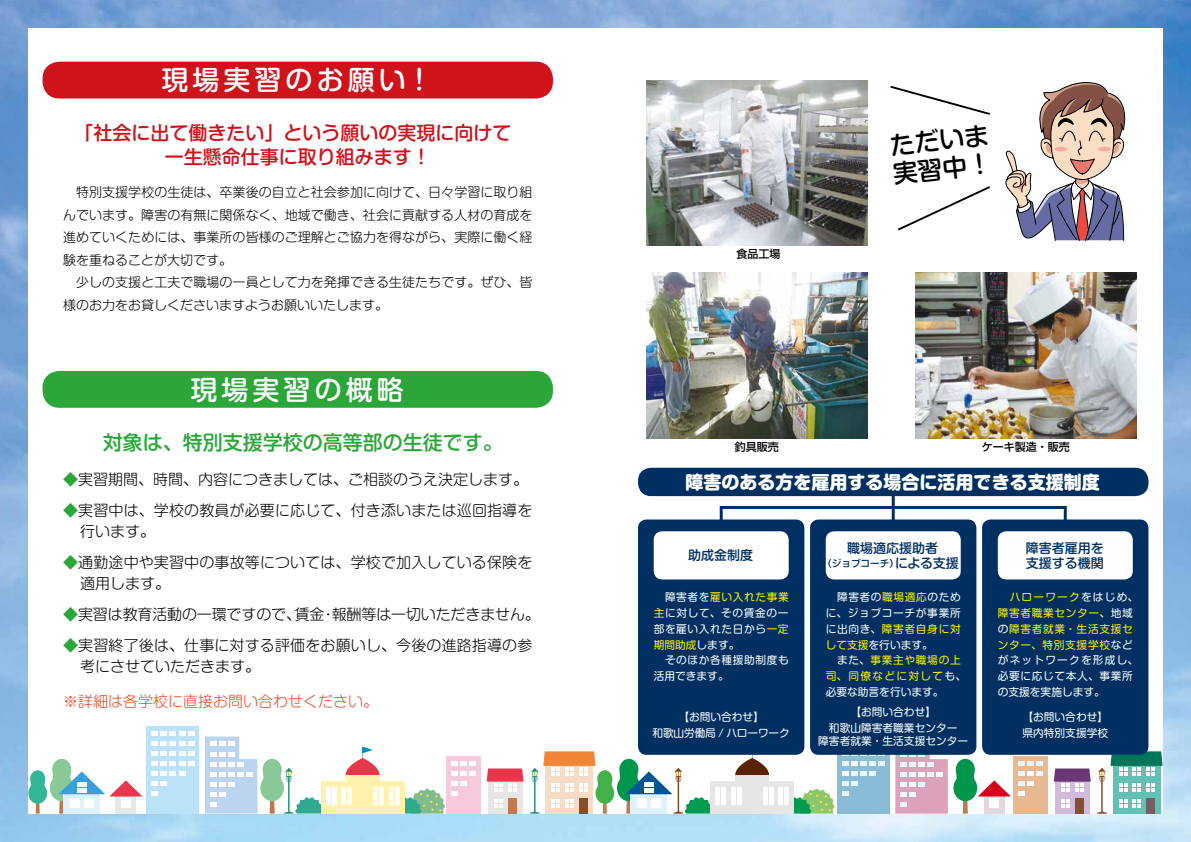
<style>
.page{position:relative;width:1191px;height:842px;background:#fff}
.page>*{position:absolute;margin:0;border:0;box-sizing:border-box;transform-origin:0 0}
.t1{font:500 27px "Shin M Go Pro";letter-spacing:.15em;color:#fff}
.t2{font:500 24.8px/28.9px "Shin M Go Pro";color:#000}
.t3{font:500 20px "Shin M Go Pro";color:#2aa738}
.t4{font:500 19px/24px "Shin M Go Pro";color:#d0121b;text-align:center}
.t5{font:800 18px "Shin M Go Pro";color:#fff}
.t6{font:300 15px/21.1px "Shin M Go Pro";letter-spacing:.01em;color:#000}
.t7{font:300 15px "Shin M Go Pro";letter-spacing:-.01em;color:#000}
.t8{font:300 15px "Shin M Go Pro";color:#e94d31}
.t9{font:300 13px/22.5px "Shin M Go Pro";letter-spacing:.005em;color:#000}
.t10{font:500 13px/15px "Shin M Go Pro";color:#003062}
.t11{font:500 11px "Shin Go Pro";color:#000}
.t12{font:10.7px/15.9px "Shin M Go Pro";letter-spacing:.055em;color:#fff}
.t13{font:10.7px/15.9px "Shin M Go Pro";color:#fff;text-align:center}
.t14{font:10.7px/15.9px "Shin M Go Pro";letter-spacing:-.015em;color:#fff;text-align:center}
.t15{font:500 9.6px "Shin M Go Pro";color:#003062}
.s1{color:#2aa738}
.s2{color:#fff100}
</style>
<div class="page">
<img style="left:0;top:0;width:1191px;height:842px">
<div style="left:28px;top:28px;width:1134px;height:786px;background:#fff"></div>
<hr style="left:891px;top:488px;width:3px;height:67px;background:#003062">
<div style="left:719px;top:506px;width:347px;height:51px;border:3px solid #003062"></div>
<div style="left:147px;top:726px;width:52px;height:88px;background:#bae3f9"></div>
<svg style="left:152px;top:792px;width:6px;height:4px"></svg>
<svg style="left:152px;top:731px;width:42px;height:4px"></svg>
<svg style="left:152px;top:741px;width:42px;height:4px"></svg>
<svg style="left:152px;top:751px;width:42px;height:35px"></svg>
<div style="left:446px;top:756px;width:34px;height:58px;background:#f7c9dd"></div>
<svg style="left:451px;top:792px;width:6px;height:4px"></svg>
<svg style="left:451px;top:761px;width:24px;height:25px"></svg>
<svg style="left:362px;top:746px;width:11px;height:12px"></svg>
<svg style="left:346px;top:758px;width:33px;height:34px"></svg>
<div style="left:346px;top:775px;width:33px;height:9px;background:#fff2ad"></div>
<div style="left:321px;top:781px;width:83px;height:33px;background:#fff2ad"></div>
<div style="left:389px;top:787px;width:5px;height:8px;background:#fff"></div>
<div style="left:389px;top:797px;width:5px;height:8px;background:#fff"></div>
<svg style="left:393px;top:787px;width:52px;height:27px"></svg>
<div style="left:373px;top:787px;width:5px;height:8px;background:#fff"></div>
<div style="left:373px;top:797px;width:5px;height:8px;background:#fff"></div>
<div style="left:379px;top:787px;width:5px;height:8px;background:#fff"></div>
<div style="left:379px;top:797px;width:5px;height:8px;background:#fff"></div>
<div style="left:341px;top:787px;width:5px;height:8px;background:#fff"></div>
<div style="left:341px;top:797px;width:5px;height:8px;background:#fff"></div>
<div style="left:347px;top:787px;width:5px;height:8px;background:#fff"></div>
<div style="left:347px;top:797px;width:5px;height:8px;background:#fff"></div>
<div style="left:326px;top:787px;width:5px;height:8px;background:#fff"></div>
<div style="left:326px;top:797px;width:5px;height:8px;background:#fff"></div>
<div style="left:332px;top:787px;width:5px;height:8px;background:#fff"></div>
<div style="left:332px;top:797px;width:5px;height:8px;background:#fff"></div>
<svg style="left:28px;top:759px;width:114px;height:55px"></svg>
<div style="left:488px;top:780px;width:34px;height:34px;background:#e6e6e6"></div>
<svg style="left:494px;top:799px;width:9px;height:9px"></svg>
<svg style="left:486px;top:768px;width:37px;height:24px"></svg>
<div style="left:508px;top:799px;width:8px;height:15px;background:#bf794e"></div>
<svg style="left:205px;top:736px;width:116px;height:78px"></svg>
<svg style="left:794px;top:789px;width:40px;height:25px"></svg>
<div style="left:837px;top:726px;width:52px;height:88px;background:#89bcd6"></div>
<svg style="left:842px;top:792px;width:6px;height:4px"></svg>
<svg style="left:842px;top:755px;width:42px;height:31px"></svg>
<div style="left:1013px;top:756px;width:34px;height:58px;background:#e8b890"></div>
<svg style="left:1018px;top:792px;width:6px;height:4px"></svg>
<svg style="left:1018px;top:761px;width:24px;height:25px"></svg>
<svg style="left:895px;top:755px;width:52px;height:59px;background:#e0b5ca"></svg>
<svg style="left:735px;top:758px;width:34px;height:34px"></svg>
<div style="left:735px;top:775px;width:34px;height:9px;background:#e6e6e6"></div>
<div style="left:710px;top:781px;width:84px;height:33px;background:#e6e6e6"></div>
<div style="left:778px;top:787px;width:5px;height:8px;background:#fff"></div>
<div style="left:778px;top:797px;width:5px;height:8px;background:#fff"></div>
<div style="left:784px;top:787px;width:5px;height:8px;background:#fff"></div>
<div style="left:784px;top:797px;width:5px;height:8px;background:#fff"></div>
<div style="left:763px;top:787px;width:5px;height:8px;background:#fff"></div>
<div style="left:763px;top:797px;width:5px;height:8px;background:#fff"></div>
<div style="left:769px;top:787px;width:5px;height:8px;background:#fff"></div>
<div style="left:769px;top:797px;width:5px;height:8px;background:#fff"></div>
<svg style="left:731px;top:787px;width:10px;height:18px"></svg>
<div style="left:715px;top:787px;width:5px;height:8px;background:#fff"></div>
<div style="left:715px;top:797px;width:5px;height:8px;background:#fff"></div>
<div style="left:721px;top:787px;width:5px;height:8px;background:#fff"></div>
<div style="left:721px;top:797px;width:5px;height:8px;background:#fff"></div>
<div style="left:1055px;top:780px;width:34px;height:34px;background:#d1bada"></div>
<svg style="left:1061px;top:799px;width:9px;height:9px"></svg>
<svg style="left:1053px;top:768px;width:37px;height:24px"></svg>
<div style="left:1075px;top:799px;width:8px;height:15px;background:#834f2f"></div>
<svg style="left:1097px;top:751px;width:65px;height:63px"></svg>
<svg style="left:530px;top:751px;width:180px;height:63px"></svg>
<svg style="left:953px;top:759px;width:58px;height:55px"></svg>
<div style="left:638px;top:519px;width:166px;height:236px;background:#003062;border-radius:9px"></div>
<div style="left:810px;top:519px;width:166px;height:236px;background:#003062;border-radius:9px"></div>
<div style="left:982px;top:519px;width:166px;height:236px;background:#003062;border-radius:9px"></div>
<div style="left:43px;top:62px;width:510px;height:37px;background:#d0121b;border-radius:17px"></div>
<div style="left:43px;top:371px;width:510px;height:37px;background:#2aa738;border-radius:17px"></div>
<div style="left:638px;top:468px;width:510px;height:28px;background:#003062;border-radius:13px"></div>
<div style="left:653px;top:531px;width:135px;height:48px;background:#fff;border-radius:9px"></div>
<div style="left:825px;top:531px;width:135px;height:48px;background:#fff;border-radius:9px"></div>
<div style="left:997px;top:531px;width:135px;height:48px;background:#fff;border-radius:9px"></div>
<img style="left:646px;top:80px;width:221px;height:166px">
<img style="left:646px;top:273px;width:221px;height:166px">
<img style="left:915px;top:273px;width:221px;height:166px">
<svg style="left:1005px;top:82px;width:121px;height:159px"></svg>
<svg style="left:890px;top:86px;width:100px;height:29px"></svg>
<svg style="left:897px;top:186px;width:93px;height:45px"></svg>
<h1 class="t1" style="left:161px;top:58px;width:273px">現場実習のお願い!</h1>
<h3 class="t4" style="left:74px;top:119px;width:439px">「社会に出て働きたい」という願いの実現に向けて一生懸命仕事に取り組みます!</h3>
<p class="t9" style="left:63px;top:180px;width:471px">　特別支援学校の生徒は、卒業後の自立と社会参加に向けて、日々学習に取り組んでいます。障害の有無に関係なく、地域で働き、社会に貢献する人材の育成を進めていくためには、事業所の皆様のご理解とご協力を得ながら、実際に働く経験を重ねることが大切です。<br>　少しの支援と工夫で職場の一員として力を発揮できる生徒たちです。ぜひ、皆様のお力をお貸しくださいますようお願いいたします。</p>
<h1 class="t1" style="left:190px;top:367px;width:215px">現場実習の概略</h1>
<h3 class="t3" style="left:103px;top:427px;width:402px">対象は、特別支援学校の高等部の生徒です。</h3>
<h3 class="t6" style="left:63px;top:467px;width:467px"><span class="s1">◆</span>実習期間、時間、内容につきましては、ご相談のうえ決定します。</h3>
<h3 class="t6" style="left:80px;top:498px;width:454px;text-indent:-17px"><span class="s1">◆</span>実習中は、学校の教員が必要に応じて、付き添いまたは巡回指導を行います。</h3>
<h3 class="t6" style="left:80px;top:550px;width:454px;text-indent:-17px"><span class="s1">◆</span>通勤途中や実習中の事故等については、学校で加入している保険を適用します。</h3>
<h3 class="t7" style="left:332px;top:602px;width:210px">報酬等は一切いただきません。</h3>
<h3 class="t7" style="left:63px;top:602px;width:239px"><span class="s1">◆</span>実習は教育活動の一環ですので、</h3>
<h3 class="t6" style="left:80px;top:633px;width:454px;text-indent:-17px"><span class="s1">◆</span>実習終了後は、仕事に対する評価をお願いし、今後の進路指導の参考にさせていただきます。</h3>
<h3 class="t8" style="left:63px;top:689px;width:316px">※詳細は各学校に直接お問い合わせください。</h3>
<h3 class="t6" style="left:295px;top:602px;width:31px">賃金</h3>
<h3 class="t6" style="left:321px;top:602px;width:16px">・</h3>
<p class="t11" style="left:736px;top:245px;width:45px">食品工場</p>
<p class="t11" style="left:734px;top:438px;width:45px">釣具販売</p>
<h2 class="t2" style="left:888px;top:128px;width:101px;rotate:-6deg">ただいま実習中!</h2>
<p class="t11" style="left:982px;top:438px;width:89px">ケーキ製造・販売</p>
<h3 class="t5" style="left:685px;top:467px;width:415px">障害のある方を雇用する場合に活用できる支援制度</h3>
<p class="t10" style="left:688px;top:546px;width:66px">助成金制度</p>
<p class="t10" style="left:847px;top:539px;width:92px">職場適応援助者</p>
<p class="t10" style="left:895px;top:554px;width:65px">による支援</p>
<p class="t15" style="left:822px;top:555px;width:79px">（ジョブコーチ）</p>
<p class="t10" style="left:1025px;top:539px;width:79px">障害者雇用を支援する機関</p>
<p class="t12" style="left:653px;top:587px;width:136px">　障害者を<span class="s2">雇い入れた事業主</span>に対して、その賃金の一部を雇い入れた日から<span class="s2">一定期間助成</span>します。<br>　そのほか各種援助制度も活用できます。</p>
<p class="t12" style="left:825px;top:587px;width:142px">　障害者の<span class="s2">職場適応</span>のために、ジョブコーチが事業所に出向き、<span class="s2">障害者自身に対して支援</span>を行います。<br>　また、<span class="s2">事業主や職場の上司、同僚などに対して</span>も、必要な助言を行います。</p>
<p class="t12" style="left:997px;top:588px;width:142px"><span class="s2">　ハローワーク</span>をはじめ、<span class="s2">障害者職業センター</span>、地域の<span class="s2">障害者就業・生活支援センター、特別支援学校</span>などがネットワークを形成し、必要に応じて本人、事業所の支援を実施します。</p>
<p class="t14" style="left:652px;top:708px;width:139px">【お問い合わせ【<br>和歌山労働局 / ハローワーク</p>
<p class="t13" style="left:829px;top:703px;width:130px">【お問い合わせ【<br>和歌山障害者職業センター</p>
<p class="t13" style="left:818px;top:732px;width:151px">障害者就業・生活支援センター</p>
<p class="t13" style="left:1022px;top:708px;width:87px;text-align:left">【お問い合わせ【県内特別支援学校</p>
</div>
